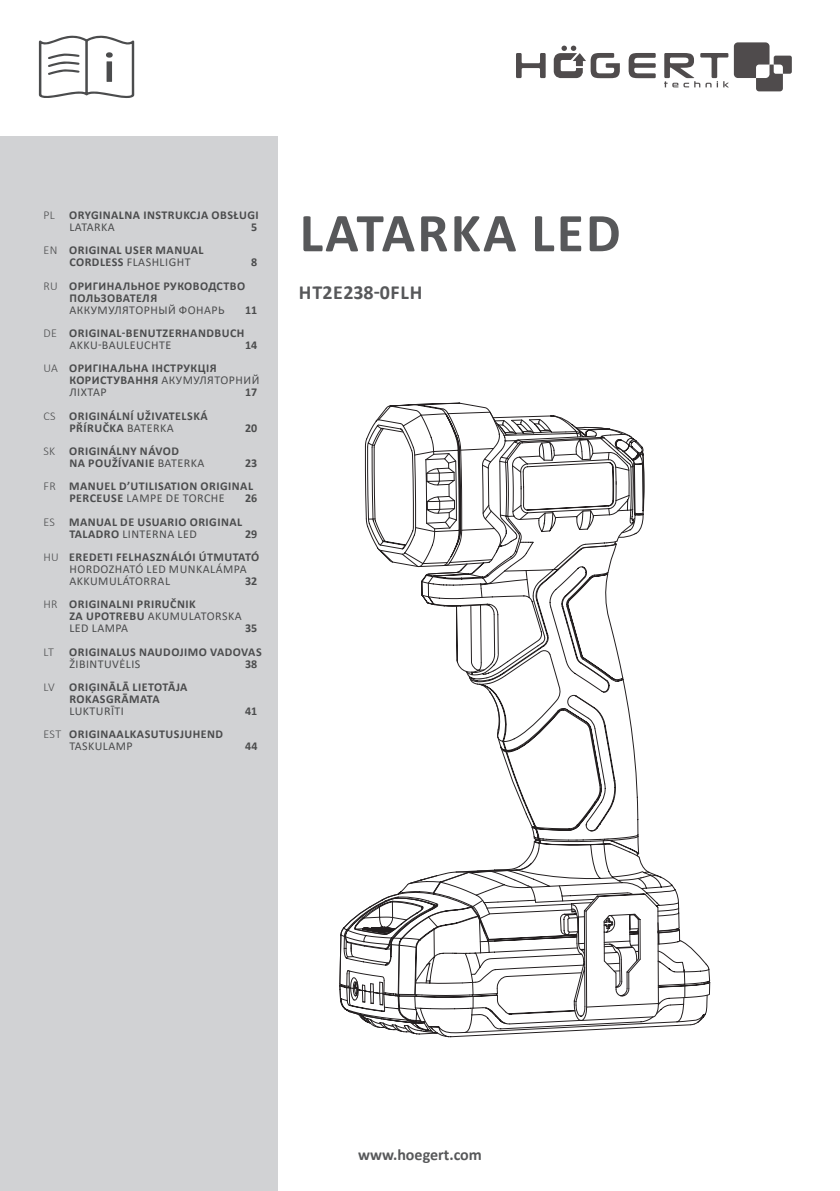
<style>
.page{position:relative;width:840px;height:1191px;background:#fff}
.page>*{position:absolute;margin:0;border:0;box-sizing:border-box;transform-origin:0 0}
.t1{font:700 55.2px "Calibri";letter-spacing:.04em;color:#57585a}
.t2{font:700 20px "Calibri";letter-spacing:.02em;color:#57585a}
.t3{font:700 16px "Calibri";color:#57585a}
.t4{font:700 12px/12px "Calibri";letter-spacing:.04em;color:#4b4c4d}
.t5{font:12px/12px "Calibri";letter-spacing:.04em;color:#4b4c4d}
.t6{font:300 12px "Calibri";color:#4b4c4d}
.s1{font-weight:300}
.s2{font-weight:400}
.s3{font-weight:700}
</style>
<div class="page">
<div style="left:0;top:136px;width:277px;height:1055px;background:#d1d2d4"></div>
<svg style="left:39px;top:35px;width:95px;height:63px"></svg>
<svg style="left:516px;top:53px;width:29px;height:25px"></svg>
<svg style="left:628px;top:53px;width:27px;height:25px"></svg>
<svg style="left:553px;top:46px;width:66px;height:32px"></svg>
<svg style="left:664px;top:42px;width:127px;height:49px"></svg>
<svg style="left:367px;top:402px;width:208px;height:34px"></svg>
<svg style="left:364px;top:436px;width:312px;height:454px"></svg>
<svg style="left:372px;top:890px;width:338px;height:147px"></svg>
<svg style="left:669px;top:910px;width:16px;height:74px"></svg>
<svg style="left:339px;top:456px;width:330px;height:569px"></svg>
<p class="t4" style="left:69px;top:208px;width:191px;text-indent:-26px"><span class="s1">PL</span> ORYGINALNA INSTRUKCJA OBSŁUGI<br><span class="s2">LATARKA</span></p>
<p class="t4" style="left:251px;top:220px;width:8px">5</p>
<p class="t4" style="left:69px;top:244px;width:135px;text-indent:-26px"><span class="s1">EN</span> ORIGINAL USER MANUAL<br>CORDLESS <span class="s2">FLASHLIGHT</span></p>
<p class="t4" style="left:251px;top:256px;width:8px">8</p>
<p class="t4" style="left:69px;top:279px;width:177px;text-indent:-26px"><span class="s1">RU</span> ОРИГИНАЛЬНОЕ РУКОВОДСТВО<br>ПОЛЬЗОВАТЕЛЯ</p>
<p class="t5" style="left:69px;top:303px;width:157px">АККУМУЛЯТОРНЫЙ ФОНАРЬ</p>
<p class="t4" style="left:245px;top:303px;width:14px">11</p>
<p class="t4" style="left:69px;top:326px;width:176px;text-indent:-26px"><span class="s1">DE</span> ORIGINAL-BENUTZERHANDBUCH<br><span class="s2">AKKU-BAULEUCHTE</span></p>
<p class="t4" style="left:245px;top:338px;width:14px">14</p>
<p class="t4" style="left:69px;top:362px;width:191px;text-indent:-26px"><span class="s1">UA</span> ОРИГІНАЛЬНА ІНСТРУКЦІЯ<br>КОРИСТУВАННЯ <span class="s2">АКУМУЛЯТОРНИЙ<br>ЛІХТАР</span></p>
<p class="t4" style="left:245px;top:386px;width:14px">17</p>
<p class="t4" style="left:69px;top:409px;width:140px;text-indent:-26px"><span class="s1">CS</span> ORIGINÁLNÍ UŽIVATELSKÁ<br>PŘÍRUČKA <span class="s2">BATERKA</span></p>
<p class="t4" style="left:245px;top:421px;width:14px">20</p>
<p class="t4" style="left:69px;top:444px;width:136px;text-indent:-26px"><span class="s1">SK</span> ORIGINÁLNY NÁVOD<br>NA POUŽÍVANIE <span class="s2">BATERKA</span></p>
<p class="t4" style="left:43px;top:451px;width:215px;line-height:23.4px;text-indent:202px">23<br><span class="s1">FR</span> MANUEL D’UTILISATION ORIGINAL</p>
<p class="t5" style="left:69px;top:492px;width:157px"><span class="s3">PERCEUSE</span> LAMPE DE TORCHE</p>
<p class="t4" style="left:245px;top:492px;width:14px">26</p>
<p class="t4" style="left:69px;top:515px;width:174px;text-indent:-26px"><span class="s1">ES</span> MANUAL DE USUARIO ORIGINAL<br>TALADRO <span class="s2">LINTERNA LED</span></p>
<p class="t4" style="left:43px;top:521px;width:217px;line-height:23.4px;text-align:right">29<br><span class="s1">HU</span> EREDETI FELHASZNÁLÓI ÚTMUTATÓ</p>
<p class="t5" style="left:69px;top:563px;width:179px">HORDOZHATÓ LED MUNKALÁMPA<br>AKKUMULÁTORRAL</p>
<p class="t4" style="left:245px;top:574px;width:14px">32</p>
<p class="t4" style="left:69px;top:598px;width:174px;text-indent:-26px"><span class="s1">HR</span> ORIGINALNI PRIRUČNIK<br>ZA UPOTREBU <span class="s2">AKUMULATORSKA<br>LED LAMPA</span></p>
<p class="t4" style="left:245px;top:622px;width:14px">35</p>
<p class="t6" style="left:43px;top:644px;width:12px">LT</p>
<p class="t4" style="left:69px;top:645px;width:194px">ORIGINALUS NAUDOJIMO VADOVAS</p>
<p class="t5" style="left:69px;top:657px;width:72px">ŽIBINTUVĖLIS</p>
<p class="t4" style="left:245px;top:657px;width:14px">38</p>
<p class="t4" style="left:43px;top:680px;width:145px;text-align:center"><span class="s1">LV</span> ORIĢINĀLĀ LIETOTĀJA<br>ROKASGRĀMATA</p>
<p class="t5" style="left:69px;top:705px;width:56px">LUKTURĪTI</p>
<p class="t4" style="left:245px;top:704px;width:14px">41</p>
<p class="t4" style="left:69px;top:728px;width:155px;text-indent:-26px"><span class="s1">EST</span> ORIGINAALKASUTUSJUHEND<br><span class="s2">TASKULAMP</span></p>
<p class="t4" style="left:245px;top:740px;width:14px">44</p>
<h1 class="t1" style="left:299px;top:199px;width:322px">LATARKA LED</h1>
<h2 class="t2" style="left:299px;top:280px;width:125px">HT2E238-0FLH</h2>
<h3 class="t3" style="left:358px;top:1144px;width:125px">www.hoegert.com</h3>
</div>
